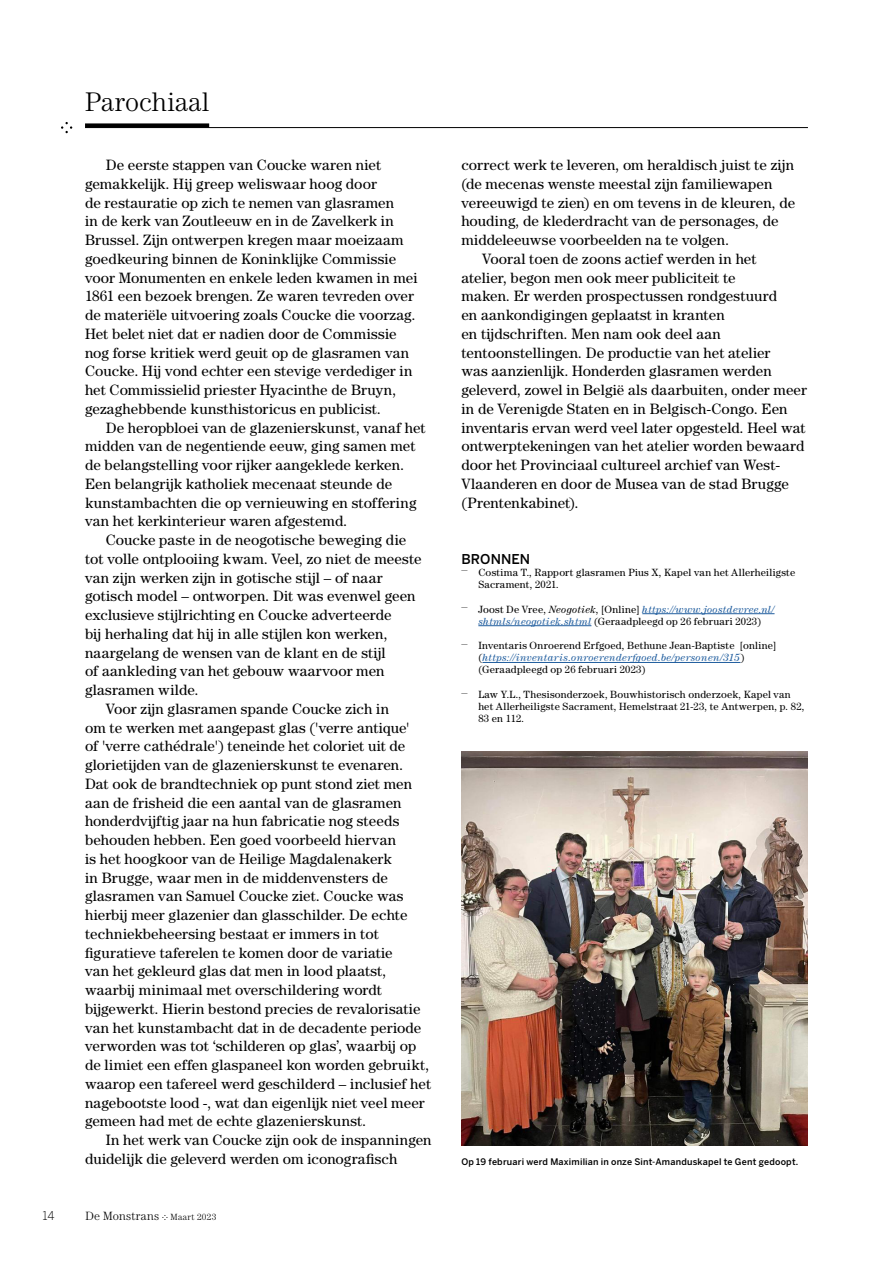
<style>
.page{position:relative;width:893px;height:1263px;background:#fff}
.page>*{position:absolute;margin:0;border:0;box-sizing:border-box;transform-origin:0 0}
.t1{font:300 27px "Century Std";letter-spacing:.01em;color:#000}
._1__basistekst_A__se{font:15px/18.8px "Century Std";letter-spacing:.005em;color:#000}
._4__tussentitel_klei{font:500 13.5px "Benton Sans";letter-spacing:.01em;color:#000}
.t2{font:300 12px "Century Std";letter-spacing:.025em;color:#000}
.t3{font:300 12px "Benton Sans";color:#000}
._4__voetnoten{font:10.5px/12px "Century Std";letter-spacing:.02em;color:#000}
._1__onderschrift{font:500 9px "Benton Sans";letter-spacing:.025em;color:#000}
.s1{font-size:9px}
.s2{font-style:italic}
.s3{font-style:italic;color:#215e9f}
</style>
<div class="page">
<img style="left:461px;top:751px;width:347px;height:394px">
<hr style="left:642px;top:613px;width:132px;height:1px;background:#215e9f">
<hr style="left:478px;top:625px;width:113px;height:1px;background:#215e9f">
<hr style="left:483px;top:662px;width:257px;height:1px;background:#215e9f">
<hr style="left:85px;top:127px;width:723px;height:1px;background:#000">
<svg style="left:61px;top:122px;width:11px;height:11px"></svg>
<div style="left:85px;top:123px;width:124px;height:5px;background:#000"></div>
<p class="t1" style="left:85px;top:86px;width:126px">Parochiaal</p>
<p class="_1__basistekst_A__se" style="left:85px;top:155px;width:334px;text-indent:21px">De eerste stappen van Coucke waren niet gemakkelijk. Hij greep weliswaar hoog door<br>de restauratie op zich te nemen van glasramen<br>in de kerk van Zoutleeuw en in de Zavelkerk in Brussel. Zijn ontwerpen kregen maar moeizaam goedkeuring binnen de Koninklijke Commissie voor Monumenten en enkele leden kwamen in mei 1861 een bezoek brengen. Ze waren tevreden over de materiële uitvoering zoals Coucke die voorzag.<br>Het belet niet dat er nadien door de Commissie nog forse kritiek werd geuit op de glasramen van Coucke. Hij vond echter een stevige verdediger in het Commissielid priester Hyacinthe de Bruyn, gezaghebbende kunsthistoricus en publicist.</p>
<p class="_1__basistekst_A__se" style="left:85px;top:418px;width:342px;text-indent:21px">De heropbloei van de glazenierskunst, vanaf het midden van de negentiende eeuw, ging samen met de belangstelling voor rijker aangeklede kerken.<br>Een belangrijk katholiek mecenaat steunde de kunstambachten die op vernieuwing en stoffering van het kerkinterieur waren afgestemd.</p>
<p class="_1__basistekst_A__se" style="left:85px;top:530px;width:338px;text-indent:21px">Coucke paste in de neogotische beweging die tot volle ontplooiing kwam. Veel, zo niet de meeste van zijn werken zijn in gotische stijl – of naar gotisch model – ontworpen. Dit was evenwel geen exclusieve stijlrichting en Coucke adverteerde<br>bij herhaling dat hij in alle stijlen kon werken, naargelang de wensen van de klant en de stijl<br>of aankleding van het gebouw waarvoor men glasramen wilde.</p>
<p class="_1__basistekst_A__se" style="left:85px;top:699px;width:347px;text-indent:21px">Voor zijn glasramen spande Coucke zich in<br>om te werken met aangepast glas ('verre antique'<br>of 'verre cathédrale') teneinde het coloriet uit de glorietijden van de glazenierskunst te evenaren.<br>Dat ook de brandtechniek op punt stond ziet men aan de frisheid die een aantal van de glasramen honderdvijftig jaar na hun fabricatie nog steeds behouden hebben. Een goed voorbeeld hiervan<br>is het hoogkoor van de Heilige Magdalenakerk<br>in Brugge, waar men in de middenvensters de glasramen van Samuel Coucke ziet. Coucke was hierbij meer glazenier dan glasschilder. De echte techniekbeheersing bestaat er immers in tot figuratieve taferelen te komen door de variatie<br>van het gekleurd glas dat men in lood plaatst, waarbij minimaal met overschildering wordt bijgewerkt. Hierin bestond precies de revalorisatie van het kunstambacht dat in de decadente periode verworden was tot ‘schilderen op glas’, waarbij op de limiet een effen glaspaneel kon worden gebruikt, waarop een tafereel werd geschilderd – inclusief het nagebootste lood -, wat dan eigenlijk niet veel meer gemeen had met de echte glazenierskunst.</p>
<p class="_1__basistekst_A__se" style="left:85px;top:1130px;width:348px;text-indent:21px">In het werk van Coucke zijn ook de inspanningen duidelijk die geleverd werden om iconografisch</p>
<p class="t3" style="left:43px;top:1209px;width:13px">14</p>
<p class="t2" style="left:85px;top:1209px;width:133px">De Monstrans <span class="s1">Maart 2023</span></p>
<p class="_1__basistekst_A__se" style="left:461px;top:155px;width:335px">correct werk te leveren, om heraldisch juist te zijn (de mecenas wenste meestal zijn familiewapen vereeuwigd te zien) en om tevens in de kleuren, de houding, de klederdracht van de personages, de middeleeuwse voorbeelden na te volgen.</p>
<p class="_1__basistekst_A__se" style="left:461px;top:249px;width:347px;text-indent:21px">Vooral toen de zoons actief werden in het<br>atelier, begon men ook meer publiciteit te<br>maken. Er werden prospectussen rondgestuurd<br>en aankondigingen geplaatst in kranten<br>en tijdschriften. Men nam ook deel aan tentoonstellingen. De productie van het atelier<br>was aanzienlijk. Honderden glasramen werden geleverd, zowel in België als daarbuiten, onder meer in de Verenigde Staten en in Belgisch-Congo. Een inventaris ervan werd veel later opgesteld. Heel wat ontwerptekeningen van het atelier worden bewaard door het Provinciaal cultureel archief van West-Vlaanderen en door de Musea van de stad Brugge (Prentenkabinet).</p>
<p class="_4__tussentitel_klei" style="left:461px;top:551px;width:70px">BRONNEN</p>
<p class="_4__voetnoten" style="left:478px;top:566px;width:318px;text-indent:-17px"><sup>—</sup> Costima T., Rapport glasramen Pius X, Kapel van het Allerheiligste<br>Sacrament, 2021.</p>
<p class="_4__voetnoten" style="left:461px;top:603px;width:315px;text-align:center"><sup>—</sup> Joost De Vree, <span class="s2">Neogotiek</span>, [Online] <span class="s3">https://www.joostdevree.nl/ shtmls/neogotiek.shtml</span> (Geraadpleegd op 26 februari 2023)</p>
<p class="_4__voetnoten" style="left:478px;top:640px;width:299px;text-indent:-17px"><sup>—</sup> Inventaris Onroerend Erfgoed, Bethune Jean-Baptiste [online] (<span class="s3">https://inventaris.onroerenderfgoed.be/personen/315</span>) (Geraadpleegd op 26 februari 2023)</p>
<p class="_4__voetnoten" style="left:478px;top:688px;width:328px;text-indent:-17px"><sup>—</sup> Law Y.L., Thesisonderzoek, Bouwhistorisch onderzoek, Kapel van het Allerheiligste Sacrament, Hemelstraat 21-23, te Antwerpen, p. 82,<br>83 en 112.</p>
<p class="_1__onderschrift" style="left:461px;top:1156px;width:338px">Op 19 februari werd Maximilian in onze Sint-Amanduskapel te Gent gedoopt.</p>
</div>
